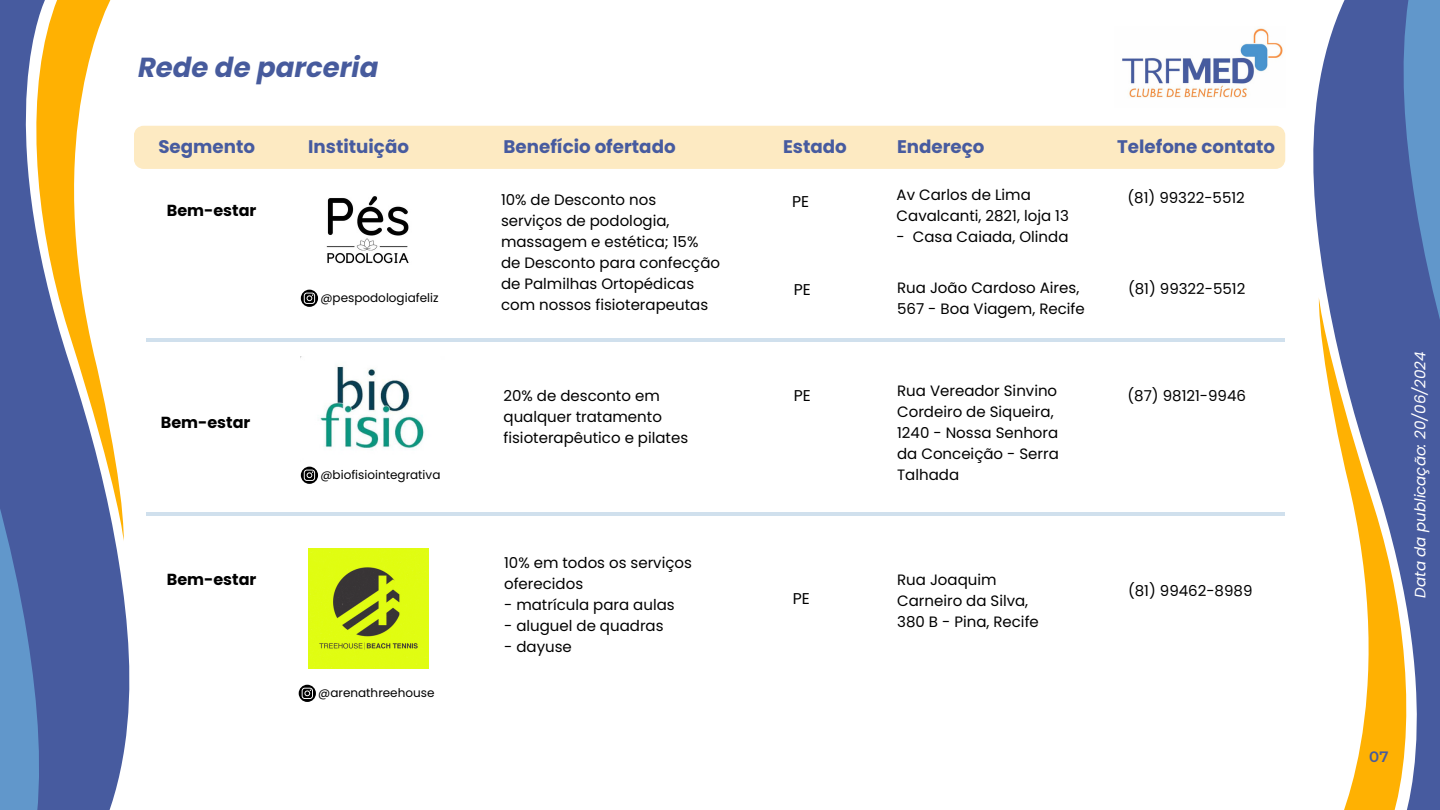
<style>
.page{position:relative;width:1440px;height:810px;background:#fff}
.page>*{position:absolute;margin:0;border:0;box-sizing:border-box;transform-origin:0 0}
.t1{font:italic 700 27.5px "Poppins";color:#475b9d}
.t2{font:700 18.2px "Poppins";color:#475b9f}
.t3{font:700 16px "Poppins";color:#000}
.t4{font:15.6px "Poppins";color:#000}
.t5{font:15px/21px "Poppins";color:#000}
.t6{font:italic 15px "Poppins";color:#fff}
.t7{font:600 15px "Montserrat";color:#475b9d}
.t8{font:12px "Poppins";color:#000}
</style>
<div class="page">
<div style="left:134px;top:126px;width:1151px;height:43px;background:#fdeac2"></div>
<img style="left:1122px;top:28px;width:161px;height:70px">
<svg style="left:0;top:0;width:130px;height:810px;background:#5f70ab"></svg>
<svg style="left:0;top:496px;width:44px;height:314px;background:#5780ba"></svg>
<svg style="left:23px;top:0;width:101px;height:542px"></svg>
<svg style="left:1313px;top:0;width:127px;height:810px;fill:#475b9f"></svg>
<svg style="left:1399px;top:0;width:41px;height:343px;background:#5780ba"></svg>
<svg style="left:1319px;top:297px;width:100px;height:513px"></svg>
<hr style="left:146px;top:512px;width:1139px;height:4px;background:#d0e0ed">
<svg style="left:301px;top:290px;width:17px;height:17px"></svg>
<img style="left:326px;top:196px;width:83px;height:68px">
<img style="left:308px;top:548px;width:120px;height:120px">
<hr style="left:146px;top:338px;width:1139px;height:4px;background:#d0e0ed">
<svg style="left:299px;top:685px;width:17px;height:17px"></svg>
<img style="left:320px;top:366px;width:105px;height:84px">
<svg style="left:301px;top:467px;width:17px;height:17px"></svg>
<h5 class="t1" style="left:138px;top:48px;width:242px">Rede de parceria</h5>
<h2 class="t2" style="left:158px;top:134px;width:98px">Segmento</h2>
<h2 class="t2" style="left:308px;top:134px;width:102px">Instituição</h2>
<h2 class="t2" style="left:504px;top:134px;width:174px">Benefício ofertado</h2>
<h2 class="t2" style="left:783px;top:134px;width:65px">Estado</h2>
<h2 class="t2" style="left:897px;top:134px;width:89px">Endereço</h2>
<h2 class="t2" style="left:1117px;top:134px;width:159px">Telefone contato</h2>
<p class="t3" style="left:167px;top:200px;width:91px">Bem-estar</p>
<h5 class="t5" style="left:501px;top:189px;width:221px">10% de Desconto nos serviços de podologia, massagem e estética; 15% de Desconto para confecção de Palmilhas Ortopédicas com nossos fisioterapeutas</h5>
<h3 class="t5" style="left:897px;top:184px;width:174px">Av Carlos de Lima<br>Cavalcanti, 2821, loja 13</h3>
<h5 class="t4" style="left:792px;top:191px;width:19px">PE</h5>
<h4 class="t5" style="left:1127px;top:187px;width:119px">(81) 99322-5512</h4>
<h3 class="t5" style="left:897px;top:226px;width:173px">- Casa Caiada, Olinda</h3>
<h5 class="t4" style="left:794px;top:278px;width:19px">PE</h5>
<p class="t5" style="left:1128px;top:279px;width:119px">(81) 99322-5512</p>
<h5 class="t5" style="left:897px;top:277px;width:189px">Rua João Cardoso Aires,<br>567 - Boa Viagem, Recife</h5>
<p class="t8" style="left:320px;top:289px;width:120px">@pespodologiafeliz</p>
<p class="t3" style="left:161px;top:411px;width:91px">Bem-estar</p>
<h5 class="t3" style="left:167px;top:568px;width:91px">Bem-estar</h5>
<p class="t8" style="left:320px;top:466px;width:122px">@biofisiointegrativa</p>
<p class="t8" style="left:318px;top:684px;width:118px">@arenathreehouse</p>
<h5 class="t5" style="left:504px;top:385px;width:158px">20% de desconto em</h5>
<h3 class="t4" style="left:794px;top:384px;width:19px">PE</h3>
<h5 class="t5" style="left:504px;top:406px;width:186px">qualquer tratamento fisioterapêutico e pilates</h5>
<h3 class="t5" style="left:504px;top:553px;width:189px">10% em todos os serviços oferecidos</h3>
<h3 class="t5" style="left:504px;top:595px;width:172px">- matrícula para aulas</h3>
<h3 class="t5" style="left:504px;top:616px;width:161px">- aluguel de quadras</h3>
<h3 class="t5" style="left:504px;top:637px;width:69px">- dayuse</h3>
<p class="t4" style="left:793px;top:587px;width:19px">PE</p>
<h5 class="t5" style="left:897px;top:380px;width:163px">Rua Vereador Sinvino<br>Cordeiro de Siqueira,<br>1240 - Nossa Senhora da Conceição - Serra<br>Talhada</h5>
<h4 class="t5" style="left:1127px;top:385px;width:120px">(87) 98121-9946</h4>
<p class="t5" style="left:897px;top:569px;width:143px">Rua Joaquim<br>Carneiro da Silva,<br>380 B - Pina, Recife</p>
<p class="t5" style="left:1128px;top:580px;width:126px">(81) 99462-8989</p>
<h4 class="t6" style="left:1410px;top:598px;width:247px;rotate:-90deg">Data da publicação: 20/06/2024</h4>
<h5 class="t7" style="left:1369px;top:747px;width:21px">07</h5>
</div>
